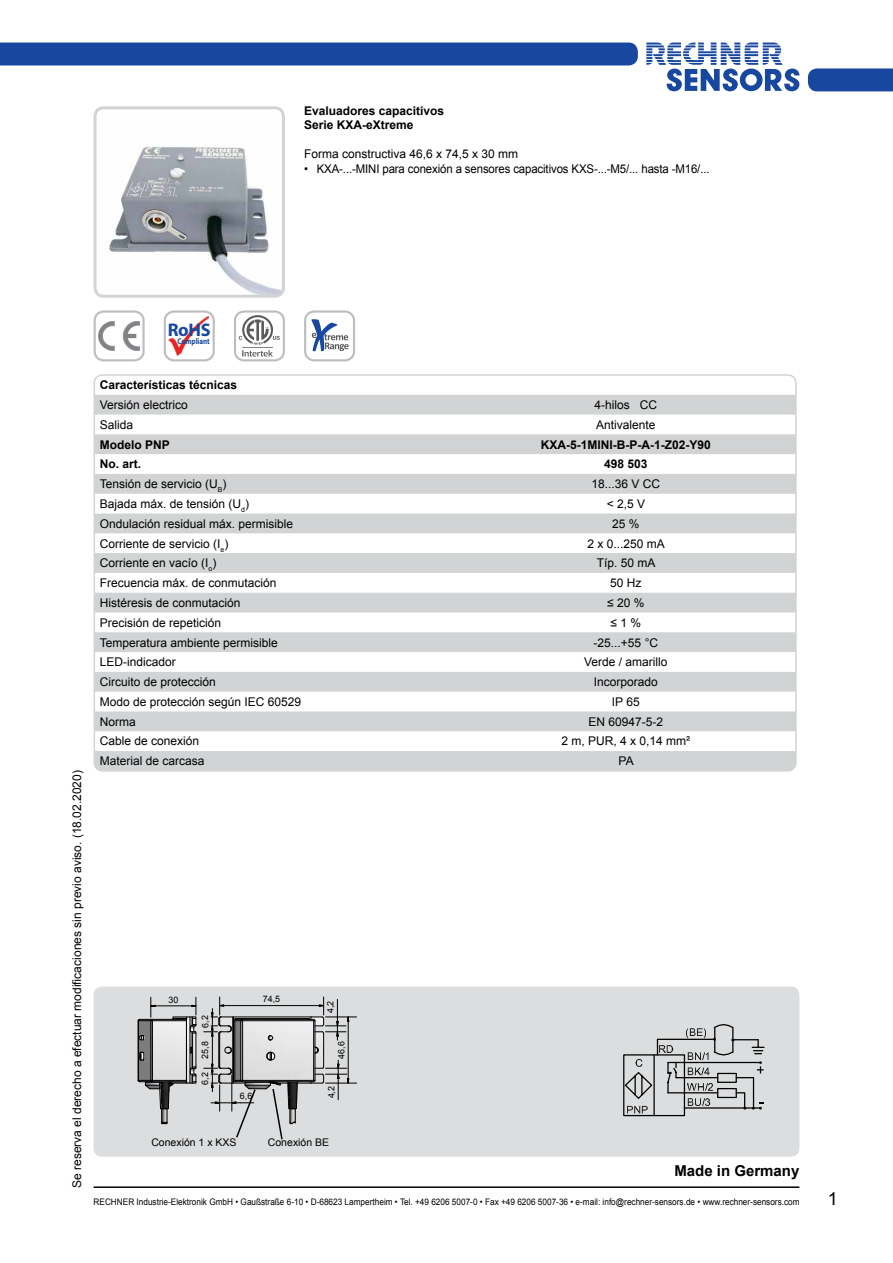
<style>
.page{position:relative;width:893px;height:1263px;background:#fff}
.page>*{position:absolute;margin:0;border:0;box-sizing:border-box;transform-origin:0 0}
.t1{font:700 18.3px "Myriad Pro";color:#17479e}
.t2{font:18px "Arial";color:#000}
.t3{font:700 15px "Arial";color:#000}
.t4{font:12px "Arial";color:#000}
.t5{font:700 12px/14.4px "Arial";color:#000}
.t6{font:12px "Arial";color:#000;scale:.95 1}
.t7{font:10.5px "Arial";color:#000}
.t8{font:9px "Arial";color:#000;scale:.91 1}
.t9{font:8.85px "Arial";letter-spacing:.02em;color:#000}
.t10{font:700 8.4px "Myriad Pro";color:#17479e;scale:.82 1}
</style>
<div class="page">
<svg style="left:646px;top:43px;width:153px;height:48px"></svg>
<div style="left:808px;top:68px;width:85px;height:23px;background:#17479e"></div>
<hr style="left:94px;top:1186px;width:705px;height:2px;background:#000">
<div style="left:0;top:43px;width:638px;height:22px;background:#17479e"></div>
<div style="left:94px;top:986px;width:705px;height:171px;background:#dcddde;border-radius:9px"></div>
<svg style="left:623px;top:1024px;width:142px;height:93px"></svg>
<img style="left:98px;top:110px;width:183px;height:184px">
<div style="left:94px;top:106px;width:191px;height:192px;border:3px solid #d1d3d4;border-radius:9px"></div>
<div style="left:94px;top:310px;width:51px;height:51px;border:2px solid #bcbec0;border-radius:9px"></div>
<svg style="left:98px;top:321px;width:42px;height:30px"></svg>
<div style="left:164px;top:310px;width:51px;height:51px;border:2px solid #bcbec0;border-radius:9px"></div>
<img style="left:168px;top:316px;width:40px;height:40px">
<div style="left:304px;top:310px;width:51px;height:51px;border:2px solid #bcbec0;border-radius:9px"></div>
<svg style="left:311px;top:319px;width:38px;height:32px"></svg>
<div style="left:234px;top:310px;width:51px;height:51px;border:2px solid #bcbec0;border-radius:9px"></div>
<svg style="left:239px;top:315px;width:41px;height:42px"></svg>
<img style="left:137px;top:1020px;width:1px;height:61px">
<hr style="left:325px;top:1083px;width:32px;height:1px;background:#000">
<hr style="left:325px;top:1017px;width:32px;height:1px;background:#000">
<svg style="left:138px;top:997px;width:211px;height:143px"></svg>
<svg style="left:94px;top:395px;width:700px;height:374px;fill:#d3d5d6"></svg>
<div style="left:94px;top:374px;width:703px;height:398px;border:2px solid #d1d3d4;border-radius:9px"></div>
<p class="t5" style="left:304px;top:104px;width:142px">Evaluadores capacitivos<br>Serie KXA-eXtreme</p>
<p class="t4" style="left:304px;top:146px;width:216px">Forma constructiva 46,6 x 74,5 x 30 mm</p>
<p class="t6" style="left:304px;top:161px;width:428px">• KXA-...-MINI para conexión a sensores capacitivos KXS-...-M5/... hasta -M16/...</p>
<h1 class="t1" style="left:168px;top:318px;width:44px">RoHS</h1>
<p class="t10" style="left:178px;top:335px;width:41px">Compliant</p>
<p class="t4" style="left:69px;top:1188px;width:419px;rotate:-90deg">Se reserva el derecho a efectuar modificaciones sin previo aviso. (18.02.2020)</p>
<p class="t5" style="left:100px;top:378px;width:139px">Características técnicas</p>
<p class="t4" style="left:100px;top:397px;width:90px">Versión electrico</p>
<p class="t4" style="left:594px;top:397px;width:64px">4-hilos CC</p>
<p class="t4" style="left:100px;top:417px;width:35px">Salida</p>
<p class="t4" style="left:596px;top:417px;width:61px">Antivalente</p>
<p class="t5" style="left:100px;top:437px;width:72px">Modelo PNP</p>
<p class="t5" style="left:541px;top:437px;width:172px">KXA-5-1MINI-B-P-A-1-Z02-Y90</p>
<p class="t5" style="left:100px;top:457px;width:43px">No. art.</p>
<p class="t5" style="left:604px;top:457px;width:45px">498 503</p>
<p class="t4" style="left:100px;top:476px;width:128px">Tensión de servicio (U<sub>B</sub>)</p>
<p class="t4" style="left:591px;top:476px;width:70px">18...36 V CC</p>
<p class="t4" style="left:100px;top:496px;width:151px">Bajada máx. de tensión (U<sub>d</sub>)</p>
<p class="t4" style="left:607px;top:496px;width:40px">&lt; 2,5 V</p>
<p class="t4" style="left:100px;top:516px;width:195px">Ondulación residual máx. permisible</p>
<p class="t4" style="left:612px;top:516px;width:29px">25 %</p>
<p class="t4" style="left:100px;top:535px;width:130px">Corriente de servicio (I<sub>e</sub>)</p>
<p class="t4" style="left:587px;top:535px;width:79px">2 x 0...250 mA</p>
<p class="t4" style="left:100px;top:555px;width:118px">Corriente en vacío (I<sub>o</sub>)</p>
<p class="t4" style="left:597px;top:555px;width:60px">Típ. 50 mA</p>
<p class="t4" style="left:100px;top:575px;width:178px">Frecuencia máx. de conmutación</p>
<p class="t4" style="left:610px;top:575px;width:33px">50 Hz</p>
<p class="t4" style="left:100px;top:595px;width:142px">Histéresis de conmutación</p>
<p class="t4" style="left:607px;top:595px;width:39px">≤20%</p>
<p class="t4" style="left:100px;top:615px;width:123px">Precisión de repetición</p>
<p class="t4" style="left:611px;top:615px;width:32px">≤1%</p>
<p class="t4" style="left:100px;top:634px;width:180px">Temperatura ambiente permisible</p>
<p class="t4" style="left:594px;top:634px;width:66px">-25...+55 °C</p>
<p class="t4" style="left:100px;top:654px;width:78px">LED-indicador</p>
<p class="t4" style="left:584px;top:654px;width:85px">Verde / amarillo</p>
<p class="t4" style="left:100px;top:674px;width:118px">Circuito de protección</p>
<p class="t4" style="left:594px;top:674px;width:66px">Incorporado</p>
<p class="t4" style="left:100px;top:694px;width:203px">Modo de protección según IEC 60529</p>
<p class="t4" style="left:612px;top:694px;width:29px">IP 65</p>
<p class="t4" style="left:100px;top:714px;width:37px">Norma</p>
<p class="t4" style="left:588px;top:714px;width:76px">EN 60947-5-2</p>
<p class="t4" style="left:100px;top:733px;width:101px">Cable de conexión</p>
<p class="t4" style="left:561px;top:733px;width:130px">2 m, PUR, 4 x 0,14 mm²</p>
<p class="t4" style="left:100px;top:753px;width:106px">Material de carcasa</p>
<p class="t4" style="left:619px;top:753px;width:17px">PA</p>
<p class="t9" style="left:168px;top:994px;width:12px">30</p>
<p class="t9" style="left:263px;top:993px;width:19px">74,5</p>
<p class="t9" style="left:199px;top:1028px;width:14px;rotate:-90deg">6 2,</p>
<p class="t9" style="left:325px;top:1013px;width:14px;rotate:-90deg">4 2,</p>
<p class="t9" style="left:199px;top:1059px;width:19px;rotate:-90deg">25 8,</p>
<p class="t9" style="left:335px;top:1059px;width:19px;rotate:-90deg">46 6,</p>
<p class="t9" style="left:199px;top:1085px;width:14px;rotate:-90deg">6 2,</p>
<p class="t9" style="left:240px;top:1090px;width:14px">6,6</p>
<p class="t9" style="left:325px;top:1098px;width:14px;rotate:-90deg">4 2,</p>
<p class="t7" style="left:151px;top:1136px;width:87px">Conexión 1 x KXS</p>
<p class="t7" style="left:268px;top:1136px;width:63px">Conexión BE</p>
<p class="t3" style="left:674px;top:1161px;width:127px">Made in Germany</p>
<p class="t8" style="left:94px;top:1196px;width:777px">RECHNER Industrie-Elektronik GmbH • Gaußstraße 6-10 • D-68623 Lampertheim • Tel. +49 6206 5007-0 • Fax +49 6206 5007-36 • e-mail: info@rechner-sensors.de • www.rechner-sensors.com</p>
<h2 class="t2" style="left:828px;top:1187px;width:12px">1</h2>
</div>
